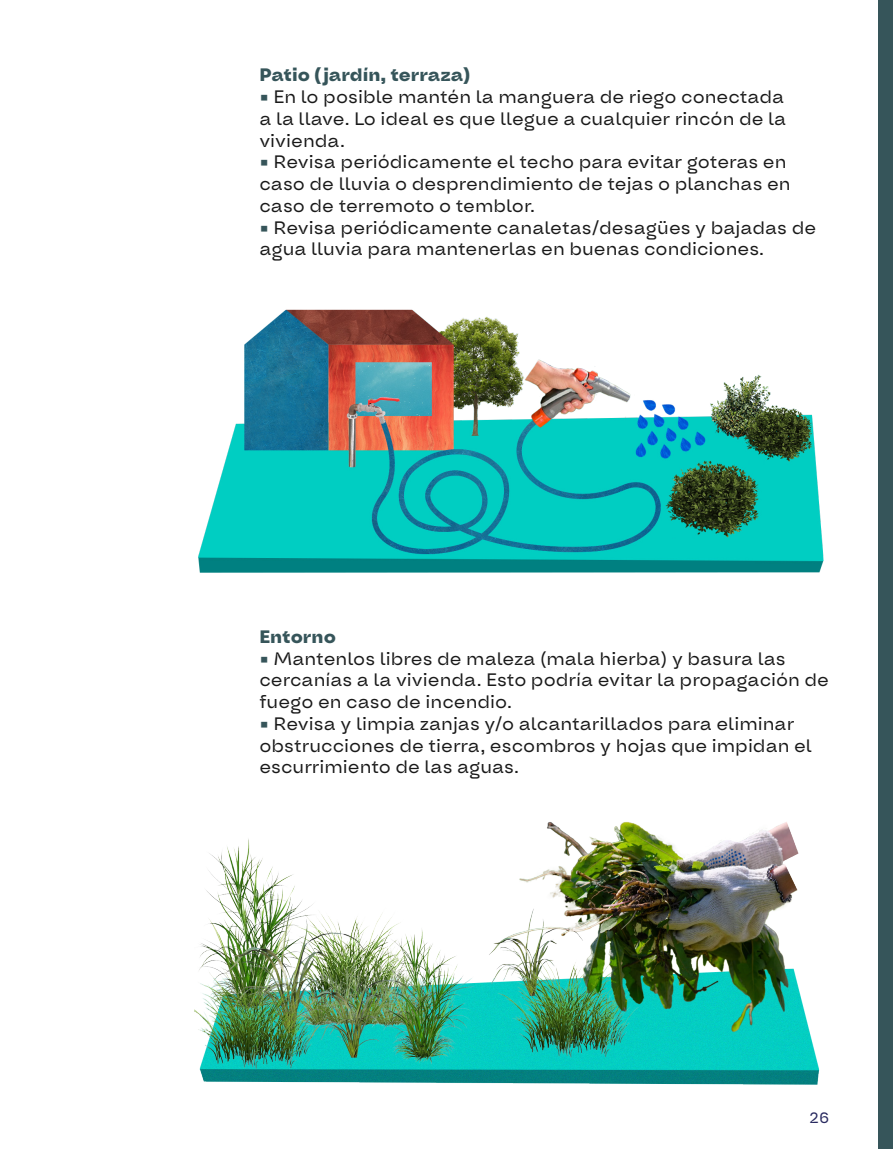
<style>
.page{position:relative;width:893px;height:1149px;background:#fff}
.page>*{position:absolute;margin:0;border:0;box-sizing:border-box;transform-origin:0 0}
.t1{font:18px/21.8px "Oddval";color:#191919}
.t2{font:700 18px "Oddval";color:#36555a}
.t3{font:15px "Oddval";color:#28295f}
.s1{color:#36555a}
</style>
<div class="page">
<div style="left:878px;top:0;width:15px;height:1148px;background:#36555a"></div>
<img style="left:194px;top:822px;width:626px;height:262px">
<img style="left:198px;top:309px;width:626px;height:264px">
<p class="t2" style="left:259px;top:64px;width:213px">Patio (jardín, terraza)</p>
<p class="t1" style="left:259px;top:86px;width:528px;text-align:justify"><span class="s1">•</span> En lo posible mantén la manguera de riego conectada a la llave. Lo ideal es que llegue a cualquier rincón de la vivienda.</p>
<p class="t1" style="left:259px;top:151px;width:533px"><span class="s1">•</span> Revisa periódicamente el techo para evitar goteras en caso de lluvia o desprendimiento de tejas o planchas en caso de terremoto o temblor.</p>
<p class="t1" style="left:259px;top:217px;width:558px"><span class="s1">•</span> Revisa periódicamente canaletas/desagües y bajadas de agua lluvia para mantenerlas en buenas condiciones.</p>
<p class="t2" style="left:259px;top:625px;width:78px">Entorno</p>
<p class="t1" style="left:259px;top:647px;width:571px"><span class="s1">•</span> Mantenlos libres de maleza (mala hierba) y basura las cercanías a la vivienda. Esto podría evitar la propagación de fuego en caso de incendio.</p>
<p class="t1" style="left:259px;top:713px;width:554px"><span class="s1">•</span> Revisa y limpia zanjas y/o alcantarillados para eliminar obstrucciones de tierra, escombros y hojas que impidan el escurrimiento de las aguas.</p>
<p class="t3" style="left:810px;top:1107px;width:21px">26</p>
</div>
